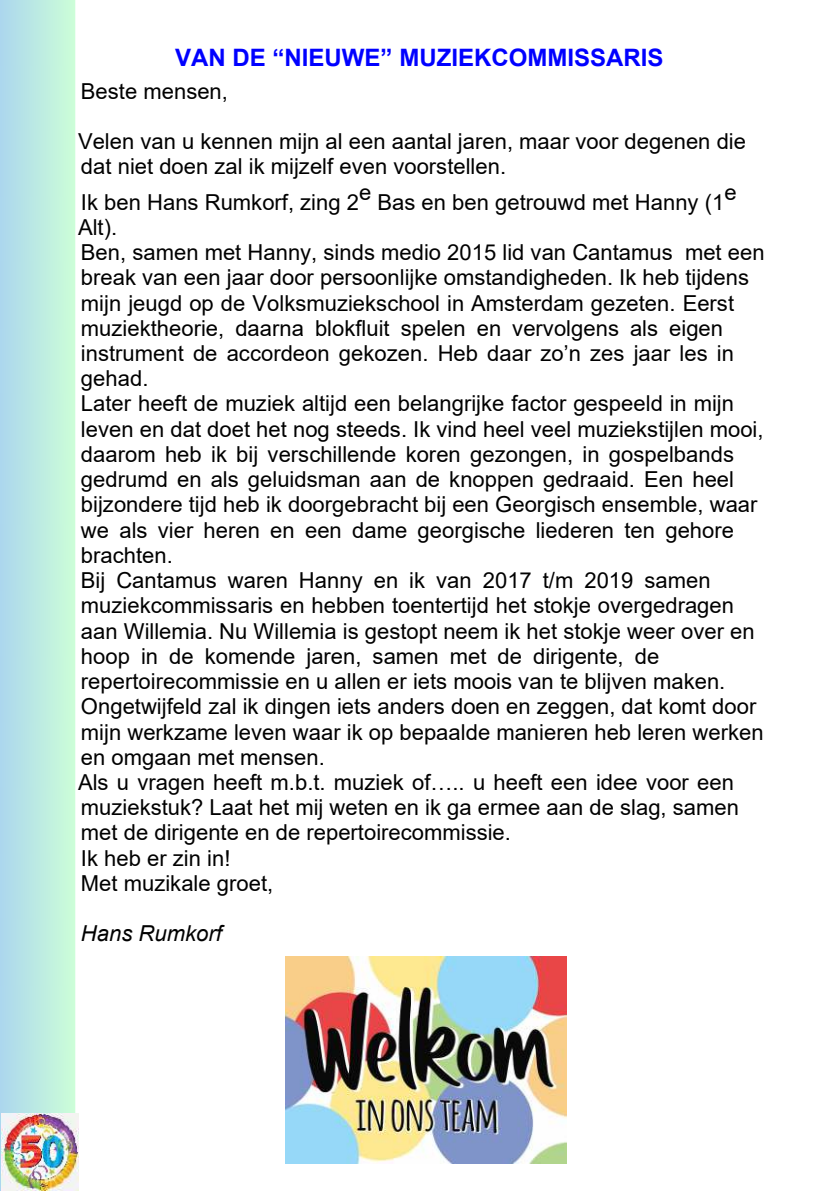
<style>
.page{position:relative;width:840px;height:1191px;background:#fff}
.page>*{position:absolute;margin:0;border:0;box-sizing:border-box;transform-origin:0 0}
.t1{font:700 24px "Arial";color:#00f}
.t2{font:22px/25.2px "Arial";color:#000}
.t3{font:italic 22px "Arial";color:#000}
</style>
<div class="page">
<img style="left:0;top:0;width:79px;height:1191px">
<img style="left:285px;top:956px;width:280px;height:207px">
<img style="left:1px;top:1113px;width:78px;height:77px">
<p class="t1" style="left:175px;top:49px;width:490px">VAN DE ìNIEUWEî MUZIEKCOMMISSARIS</p>
<p class="t2" style="left:81px;top:80px;width:148px">Beste mensen,</p>
<p class="t2" style="left:78px;top:131px;width:669px">Velen van u kennen mijn al een aantal jaren, maar voor degenen die dat niet doen zal ik mijzelf even voorstellen.</p>
<p class="t2" style="left:81px;top:191px;width:279px">Ik ben Hans Rumkorf, zing 2</p>
<p class="t2" style="left:359px;top:181px;width:14px">e</p>
<p class="t2" style="left:377px;top:191px;width:348px">Bas en ben getrouwd met Hanny (1</p>
<p class="t2" style="left:724px;top:181px;width:14px">e</p>
<p class="t2" style="left:78px;top:216px;width:687px">Alt).<br>Ben, samen met Hanny, sinds medio 2015 lid van Cantamus met een break van een jaar door persoonlijke omstandigheden. Ik heb tijdens mijn jeugd op de Volksmuziekschool in Amsterdam gezeten. Eerst muziektheorie, daarna blokfluit spelen en vervolgens als eigen instrument de accordeon gekozen. Heb daar zoín zes jaar les in gehad.<br>Later heeft de muziek altijd een belangrijke factor gespeeld in mijn leven en dat doet het nog steeds. Ik vind heel veel muziekstijlen mooi, daarom heb ik bij verschillende koren gezongen, in gospelbands gedrumd en als geluidsman aan de knoppen gedraaid. Een heel bijzondere tijd heb ik doorgebracht bij een Georgisch ensemble, waar we als vier heren en een dame georgische liederen ten gehore brachten.<br>Bij Cantamus waren Hanny en ik van 2017 t/m 2019 samen muziekcommissaris en hebben toentertijd het stokje overgedragen aan Willemia. Nu Willemia is gestopt neem ik het stokje weer over en hoop in de komende jaren, samen met de dirigente, de repertoirecommissie en u allen er iets moois van te blijven maken.<br>Ongetwijfeld zal ik dingen iets anders doen en zeggen, dat komt door mijn werkzame leven waar ik op bepaalde manieren heb leren werken en omgaan met mensen.<br>Als u vragen heeft m.b.t. muziek ofÖ.. u heeft een idee voor een muziekstuk? Laat het mij weten en ik ga ermee aan de slag, samen met de dirigente en de repertoirecommissie.<br>Ik heb er zin in!<br>Met muzikale groet,</p>
<p class="t3" style="left:81px;top:925px;width:142px">Hans Rumkorf</p>
</div>
